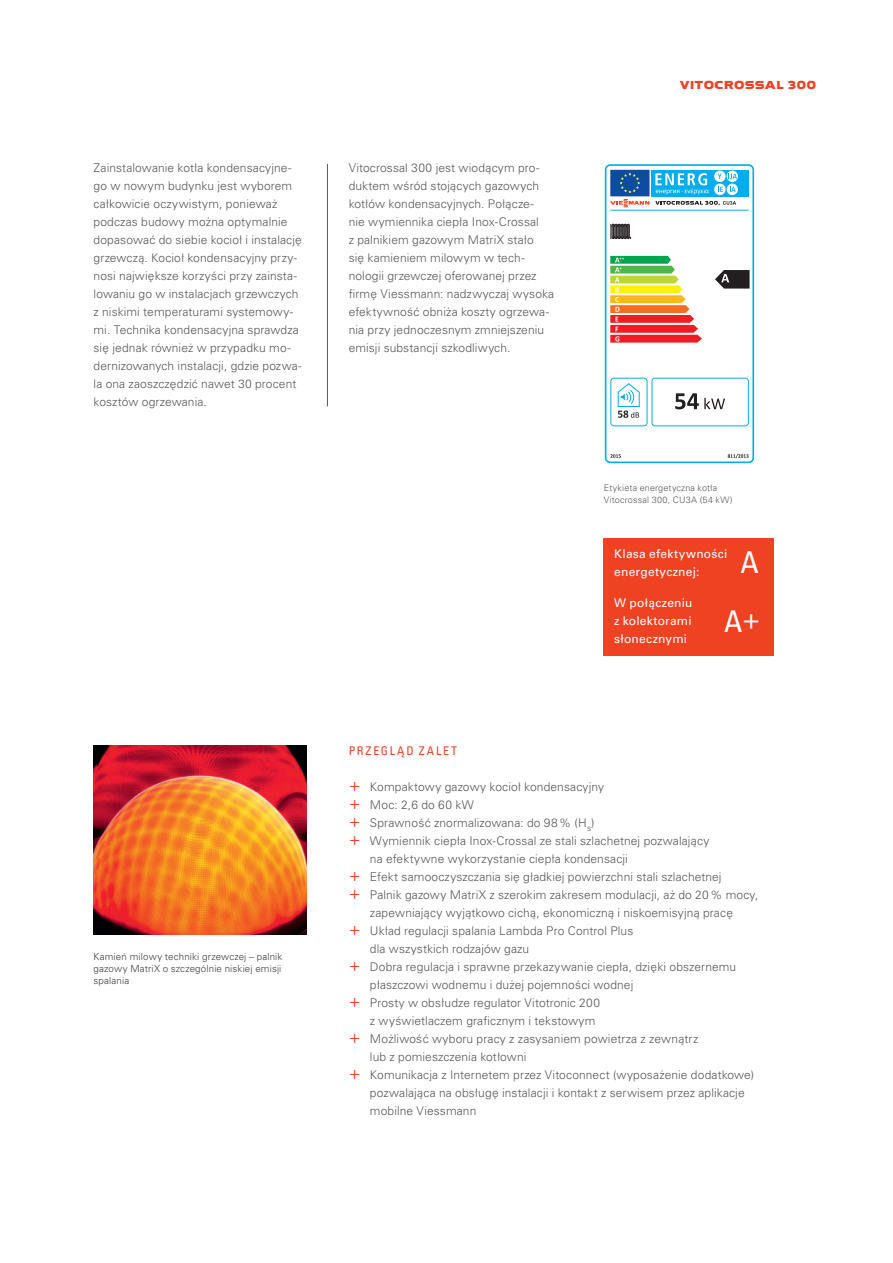
<style>
.page{position:relative;width:893px;height:1263px;background:#fff}
.page>*{position:absolute;margin:0;border:0;box-sizing:border-box;transform-origin:0 0}
.t1{font:condensed 30px "Univers LTCYR 57";color:#fff}
.t2{font:300 12px/18px "Univers LTCYR 45";letter-spacing:.01em;color:#57585a}
.t3{font:12px/18px "Univers LTCYR 55 Roman";letter-spacing:.02em;color:#fff}
.t4{font:12px "Viessmann";letter-spacing:.005em;color:#ef4222}
.t5{font:condensed 12px "Univers LTCYR 57";letter-spacing:.15em;color:#ef4222}
.t6{font:300 9.75px/12px "Univers LTCYR 45";letter-spacing:.015em;color:#3e3e3f;text-align:justify}
.t7{font:300 9px/12px "Univers LTCYR 45";letter-spacing:.02em;color:#57585a}
.s1{font-size:18px;color:#ef4222}
</style>
<div class="page">
<div style="left:605px;top:164px;width:149px;height:299px;border:2px solid #00aeef;border-radius:5px"></div>
<svg style="left:610px;top:454px;width:11px;height:4px"></svg>
<svg style="left:728px;top:454px;width:21px;height:4px"></svg>
<div style="left:651px;top:170px;width:98px;height:26px;background:#00aeef"></div>
<hr style="left:610px;top:210px;width:139px;height:1px;background:#00aeef">
<svg style="left:610px;top:256px;width:92px;height:87px"></svg>
<svg style="left:610px;top:224px;width:21px;height:16px"></svg>
<svg style="left:610px;top:170px;width:127px;height:37px"></svg>
<svg style="left:610px;top:378px;width:139px;height:48px"></svg>
<svg style="left:715px;top:270px;width:35px;height:19px"></svg>
<div style="left:604px;top:539px;width:170px;height:117px;background:#ef4222"></div>
<hr style="left:327px;top:164px;width:1px;height:242px;background:#57585a">
<img style="left:94px;top:745px;width:212px;height:190px">
<p class="t2" style="left:94px;top:159px;width:210px">Zainstalowanie kotła kondensacyjne&shy;go w nowym budynku jest wyborem całkowicie oczywistym, ponieważ podczas budowy można optymalnie dopasować do siebie kocioł i instalację grzewczą. Kocioł kondensacyjny przy&shy;nosi największe korzyści przy zainsta&shy;lowaniu go w instalacjach grzewczych z niskimi temperaturami systemowy&shy;mi. Technika kondensacyjna sprawdza się jednak również w przypadku mo&shy;dernizowanych instalacji, gdzie pozwa&shy;la ona zaoszczędzić nawet 30 procent kosztów ogrzewania.</p>
<p class="t6" style="left:94px;top:950px;width:190px">Kamień milowy techniki grzewczej – palnik gazowy MatriX o szczególnie niskiej emisji spalania</p>
<p class="t2" style="left:349px;top:159px;width:207px">Vitocrossal 300 jest wiodącym pro&shy;duktem wśród stojących gazowych kotłów kondensacyjnych. Połącze-<br>nie wymiennika ciepła Inox-Crossal<br>z palnikiem gazowym MatriX stało<br>się kamieniem milowym w tech&shy;nologii grzewczej oferowanej przez firmę Viessmann: nadzwyczaj wysoka efektywność obniża koszty ogrzewa&shy;nia przy jednoczesnym zmniejszeniu emisji substancji szkodliwych.</p>
<p class="t4" style="left:680px;top:76px;width:138px">VITOCROSSAL 300</p>
<p class="t7" style="left:604px;top:481px;width:130px">Etykieta energetyczna kotła<br>Vitocrossal 300, CU3A (54 kW)</p>
<p class="t3" style="left:614px;top:544px;width:115px">Klasa efektywności energetycznej:</p>
<p class="t3" style="left:614px;top:593px;width:80px;text-align:justify">W połączeniu z kolektorami słonecznymi</p>
<h1 class="t1" style="left:740px;top:544px;width:20px">A</h1>
<h1 class="t1" style="left:724px;top:601px;width:36px">A+</h1>
<p class="t5" style="left:349px;top:743px;width:110px">PRZEGLĄD ZALET</p>
<p class="t2" style="left:349px;top:777px;width:257px"><span class="s1">+</span> Kompaktowy gazowy kocioł kondensacyjny</p>
<p class="t2" style="left:349px;top:795px;width:127px"><span class="s1">+</span> Moc: 2,6 do 60 kW</p>
<p class="t2" style="left:349px;top:813px;width:247px"><span class="s1">+</span> Sprawność znormalizowana: do 98% (H<sub>s</sub>)</p>
<p class="t2" style="left:349px;top:831px;width:362px"><span class="s1">+</span> Wymiennik ciepła Inox-Crossal ze stali szlachetnej pozwalający</p>
<p class="t2" style="left:370px;top:849px;width:259px">na efektywne wykorzystanie ciepła kondensacji</p>
<p class="t2" style="left:349px;top:867px;width:374px"><span class="s1">+</span> Efekt samooczyszczania się gładkiej powierzchni stali szlachetnej</p>
<p class="t2" style="left:349px;top:885px;width:411px"><span class="s1">+</span> Palnik gazowy MatriX z szerokim zakresem modulacji, aż do 20% mocy,</p>
<p class="t2" style="left:370px;top:903px;width:365px">zapewniający wyjątkowo cichą, ekonomiczną i niskoemisyjną pracę</p>
<p class="t2" style="left:349px;top:921px;width:286px"><span class="s1">+</span> Układ regulacji spalania Lambda Pro Control Plus</p>
<p class="t2" style="left:370px;top:939px;width:161px">dla wszystkich rodzajów gazu</p>
<p class="t2" style="left:349px;top:957px;width:389px"><span class="s1">+</span> Dobra regulacja i sprawne przekazywanie ciepła, dzięki obszernemu</p>
<p class="t2" style="left:370px;top:975px;width:265px">płaszczowi wodnemu i dużej pojemności wodnej</p>
<p class="t2" style="left:349px;top:993px;width:253px"><span class="s1">+</span> Prosty w obsłudze regulator Vitotronic 200</p>
<p class="t2" style="left:370px;top:1011px;width:227px">z wyświetlaczem graficznym i tekstowym</p>
<p class="t2" style="left:349px;top:1029px;width:351px"><span class="s1">+</span> Możliwość wyboru pracy z zasysaniem powietrza z zewnątrz</p>
<p class="t2" style="left:370px;top:1047px;width:158px">lub z pomieszczenia kotłowni</p>
<p class="t2" style="left:349px;top:1065px;width:407px"><span class="s1">+</span> Komunikacja z Internetem przez Vitoconnect (wyposażenie dodatkowe)</p>
<p class="t2" style="left:370px;top:1083px;width:376px">pozwalająca na obsługę instalacji i kontakt z serwisem przez aplikacje</p>
<p class="t2" style="left:370px;top:1101px;width:108px">mobilne Viessmann</p>
</div>
